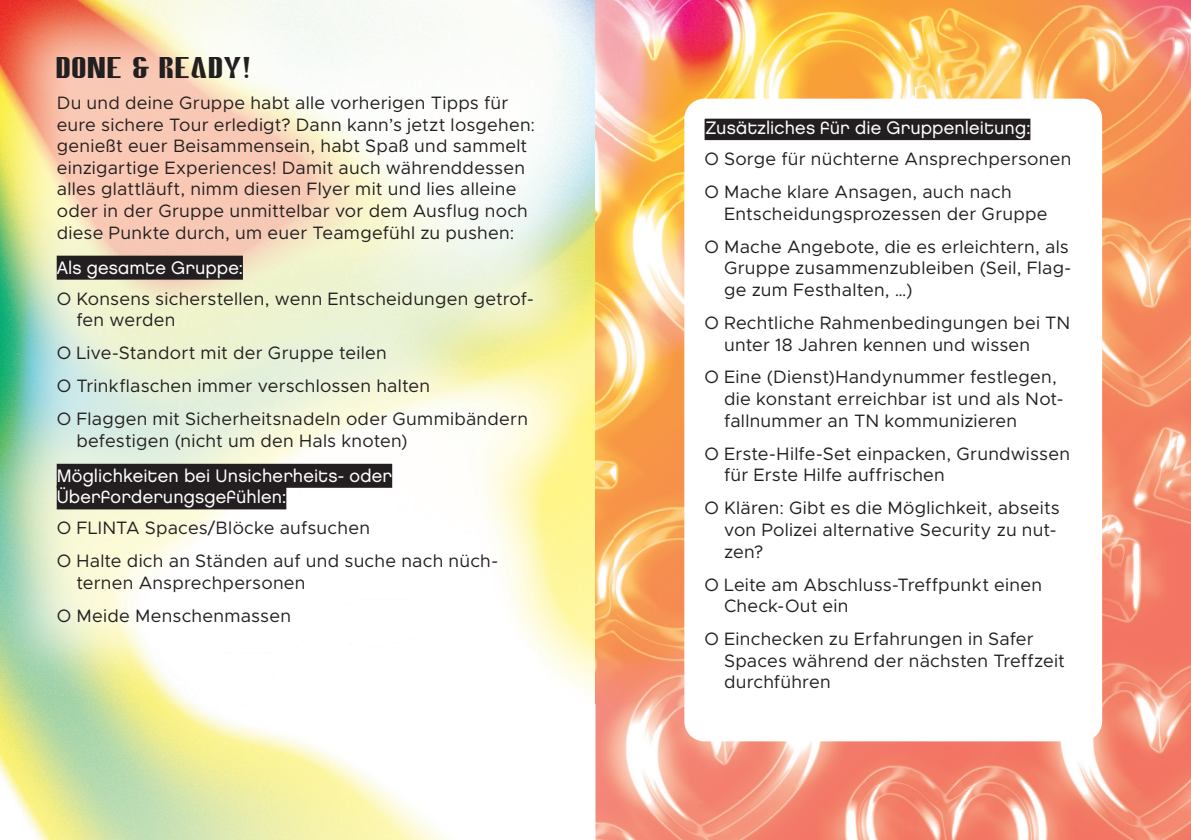
<style>
.page{position:relative;width:1191px;height:840px;background:#fff}
.page>*{position:absolute;margin:0;border:0;box-sizing:border-box;transform-origin:0 0}
.t1{font:24px "Kyou";color:#231f20}
.t2{font:18px/21.6px "Metropolis";letter-spacing:.015em;color:#231f20}
.t3{font:18px/21.6px "Chalet London Nineteen Eighty";letter-spacing:.005em;color:#fff}
</style>
<div class="page">
<img style="left:0;top:0;width:595px;height:839px">
<img style="left:613px;top:0;width:445px;height:489px">
<img style="left:1058px;top:0;width:133px;height:839px">
<img style="left:595px;top:489px;width:464px;height:350px">
<div style="left:694px;top:109px;width:398px;height:622px;background:#fff;border-radius:10px"></div>
<div style="left:704px;top:116px;width:326px;height:24px;background:#231f20"></div>
<div style="left:684px;top:99px;width:418px;height:642px;border:20px solid #fff;border-radius:10px"></div>
<img style="left:595px;top:0;width:18px;height:703px">
<div style="left:57px;top:255px;width:186px;height:24px;background:#231f20"></div>
<div style="left:57px;top:463px;width:335px;height:24px;background:#231f20"></div>
<div style="left:57px;top:485px;width:229px;height:24px;background:#231f20"></div>
<h1 class="t1" style="left:57px;top:54px;width:195px">DONE &amp; READY!</h1>
<p class="t2" style="left:57px;top:92px;width:480px">Du und deine Gruppe habt alle vorherigen Tipps für eure sichere Tour erledigt? Dann kann’s jetzt losgehen: genießt euer Beisammensein, habt Spaß und sammelt einzigartige Experiences! Damit auch währenddessen alles glattläuft, nimm diesen Flyer mit und lies alleine oder in der Gruppe unmittelbar vor dem Ausflug noch diese Punkte durch, um euer Teamgefühl zu pushen:</p>
<p class="t3" style="left:57px;top:256px;width:188px">Als gesamte Gruppe:</p>
<p class="t2" style="left:76px;top:287px;width:459px;text-indent:-20px">O Konsens sicherstellen, wenn Entscheidungen getrof&shy;fen werden</p>
<p class="t2" style="left:57px;top:336px;width:473px;line-height:33px">O Live-Standort mit der Gruppe teilen<br>O Trinkflaschen immer verschlossen halten<br>O Flaggen mit Sicherheitsnadeln oder Gummibändern</p>
<p class="t2" style="left:76px;top:429px;width:332px">befestigen (nicht um den Hals knoten)</p>
<p class="t3" style="left:57px;top:464px;width:337px">Möglichkeiten bei Unsicherheits- oder<br>Überforderungsgefühlen:</p>
<p class="t2" style="left:57px;top:511px;width:443px;line-height:33px">O FLINTA Spaces/Blöcke aufsuchen<br>O Halte dich an Ständen auf und suche nach nüch-</p>
<p class="t2" style="left:57px;top:566px;width:250px;line-height:33px;text-indent:20px">ternen Ansprechpersonen<br>O Meide Menschenmassen</p>
<p class="t3" style="left:706px;top:117px;width:326px">Zusätzliches für die Gruppenleitung:</p>
<p class="t2" style="left:704px;top:142px;width:369px;line-height:33px">O Sorge für nüchterne Ansprechpersonen<br>O Mache klare Ansagen, auch nach</p>
<p class="t2" style="left:704px;top:197px;width:366px;line-height:33px;text-align:center">Entscheidungsprozessen der Gruppe<br>O Mache Angebote, die es erleichtern, als</p>
<p class="t2" style="left:724px;top:257px;width:349px">Gruppe zusammenzubleiben (Seil, Flag&shy;ge zum Festhalten, …)</p>
<p class="t2" style="left:724px;top:312px;width:348px;text-indent:-20px">O Rechtliche Rahmenbedingungen bei TN unter 18 Jahren kennen und wissen</p>
<p class="t2" style="left:724px;top:366px;width:341px;text-indent:-20px">O Eine (Dienst)Handynummer festlegen, die konstant erreichbar ist und als Not&shy;fallnummer an TN kommunizieren</p>
<p class="t2" style="left:724px;top:442px;width:347px;text-indent:-20px">O Erste-Hilfe-Set einpacken, Grundwissen für Erste Hilfe auffrischen</p>
<p class="t2" style="left:724px;top:497px;width:337px;text-indent:-20px">O Klären: Gibt es die Möglichkeit, abseits von Polizei alternative Security zu nut&shy;zen?</p>
<p class="t2" style="left:724px;top:573px;width:319px;text-indent:-20px">O Leite am Abschluss-Treffpunkt einen<br>Check-Out ein</p>
<p class="t2" style="left:724px;top:627px;width:342px;text-indent:-20px">O Einchecken zu Erfahrungen in Safer<br>Spaces während der nächsten Treffzeit durchführen</p>
</div>
